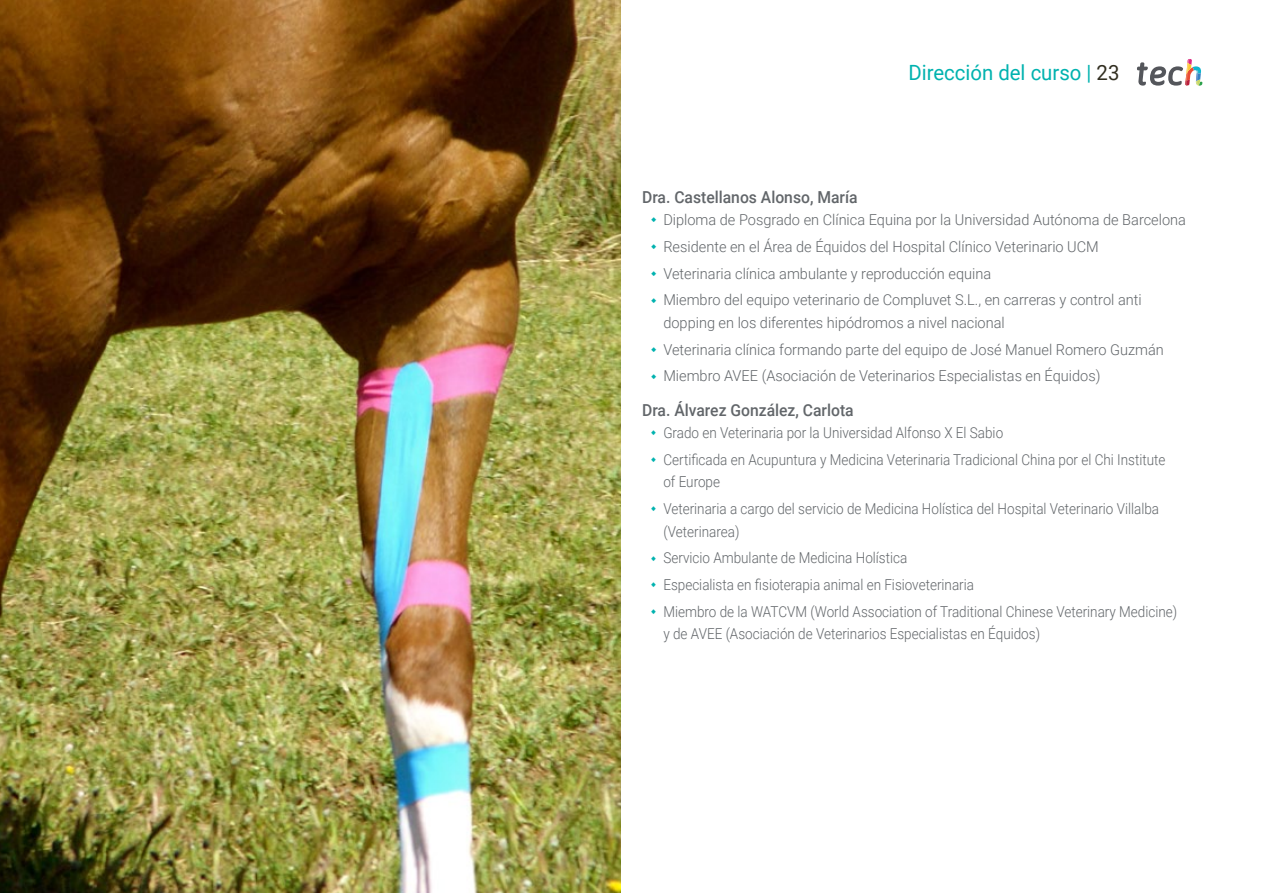
<style>
.page{position:relative;width:1263px;height:893px;background:#fff}
.page>*{position:absolute;margin:0;border:0;box-sizing:border-box;transform-origin:0 0}
.t1{font:21px "Roboto";color:#00b2af}
.t2{font:500 16.5px "Roboto";color:#62666a;scale:.95 1}
.t3{font:300 15px/26.7px "Roboto";color:#62666a;scale:.9 1}
.t4{font:300 15px/26.7px "Roboto";color:#62666a}
.s1{color:#312e20}
</style>
<div class="page">
<svg style="left:1137px;top:59px;width:65px;height:27px"></svg>
<img style="left:0;top:0;width:621px;height:893px">
<h1 class="t1" style="left:908px;top:57px;width:213px">Dirección del curso | <span class="s1">23</span></h1>
<p class="t2" style="left:642px;top:185px;width:228px">Dra. Castellanos Alonso, María</p>
<p class="t4" style="left:663px;top:206px;width:524px">Diploma de Posgrado en Clínica Equina por la Universidad Autónoma de Barcelona Residente en el Área de Équidos del Hospital Clínico Veterinario UCM<br>Veterinaria clínica ambulante y reproducción equina<br>Miembro del equipo veterinario de Compluvet S.L., en carreras y control anti</p>
<p class="t4" style="left:663px;top:309px;width:502px">dopping en los diferentes hipódromos a nivel nacional<br>Veterinaria clínica formando parte del equipo de José Manuel Romero Guzmán<br>Miembro AVEE (Asociación de Veterinarios Especialistas en Équidos)</p>
<p class="t2" style="left:642px;top:398px;width:224px">Dra. Álvarez González, Carlota</p>
<p class="t3" style="left:663px;top:419px;width:559px">Grado en Veterinaria por la Universidad Alfonso X El Sabio<br>Certificada en Acupuntura y Medicina Veterinaria Tradicional China por el Chi Institute</p>
<p class="t3" style="left:663px;top:468px;width:552px">of Europe<br>Veterinaria a cargo del servicio de Medicina Holística del Hospital Veterinario Villalba</p>
<p class="t3" style="left:663px;top:517px;width:572px">(Veterinarea)<br>Servicio Ambulante de Medicina Holística<br>Especialista en fisioterapia animal en Fisioveterinaria<br>Miembro de la WATCVM (World Association of Traditional Chinese Veterinary Medicine)</p>
<p class="t3" style="left:663px;top:620px;width:420px">y de AVEE (Asociación de Veterinarios Especialistas en Équidos)</p>
</div>
